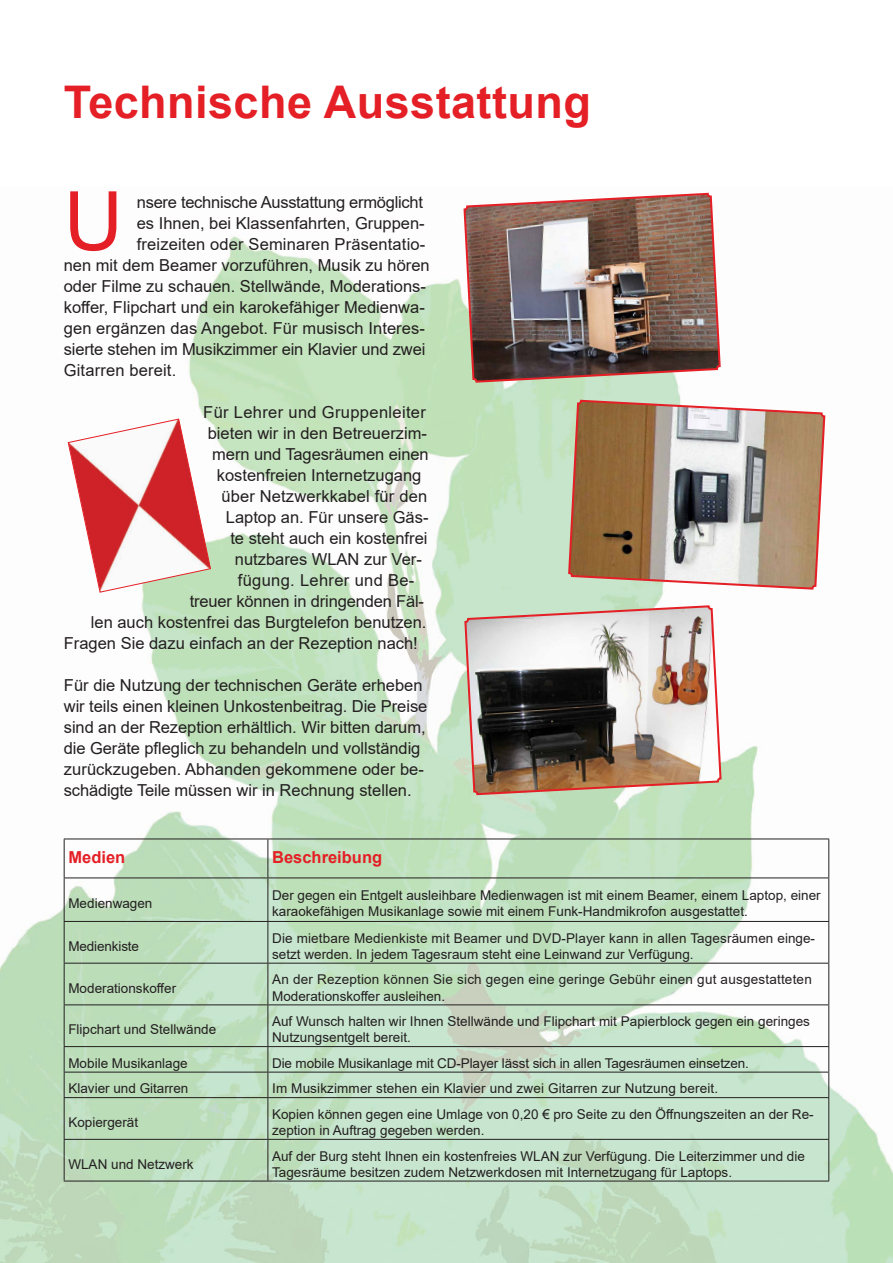
<style>
.page{position:relative;width:893px;height:1263px;background:#fff}
.page>*{position:absolute;margin:0;border:0;box-sizing:border-box;transform-origin:0 0}
.t1{font:82.05px "Arial";color:#e41f25}
.t2{font:700 45px "Arial";letter-spacing:.01em;color:#e41f25}
.t3{font:16.5px/21px "Arial";color:#231f20}
.t4{font:16.5px/21px "Arial";letter-spacing:.02em;color:#231f20}
.t5{font:700 16.5px "Arial";color:#e41f25}
.t6{font:13.5px/16.2px "Arial";color:#231f20}
</style>
<div class="page">
<img style="left:0;top:236px;width:893px;height:1027px">
<hr style="left:64px;top:838px;width:204px;height:1px;background:#231f20">
<hr style="left:64px;top:839px;width:1px;height:38px;background:#231f20">
<hr style="left:64px;top:877px;width:204px;height:1px;background:#231f20">
<hr style="left:64px;top:878px;width:1px;height:43px;background:#231f20">
<hr style="left:64px;top:921px;width:204px;height:1px;background:#231f20">
<hr style="left:64px;top:922px;width:1px;height:41px;background:#231f20">
<hr style="left:64px;top:963px;width:204px;height:1px;background:#231f20">
<hr style="left:64px;top:963px;width:1px;height:41px;background:#231f20">
<hr style="left:64px;top:1004px;width:204px;height:1px;background:#231f20">
<hr style="left:64px;top:1005px;width:1px;height:41px;background:#231f20">
<svg style="left:64px;top:1047px;width:1px;height:50px"></svg>
<hr style="left:64px;top:1098px;width:1px;height:41px;background:#231f20">
<hr style="left:64px;top:1140px;width:1px;height:41px;background:#231f20">
<hr style="left:64px;top:1046px;width:204px;height:1px;background:#231f20">
<hr style="left:64px;top:1072px;width:204px;height:1px;background:#231f20">
<hr style="left:64px;top:1097px;width:204px;height:1px;background:#231f20">
<hr style="left:64px;top:1139px;width:204px;height:1px;background:#231f20">
<hr style="left:64px;top:1181px;width:204px;height:1px;background:#231f20">
<hr style="left:268px;top:838px;width:561px;height:1px;background:#231f20">
<hr style="left:267px;top:839px;width:1px;height:38px;background:#231f20">
<hr style="left:828px;top:839px;width:1px;height:38px;background:#231f20">
<hr style="left:268px;top:877px;width:561px;height:1px;background:#231f20">
<hr style="left:267px;top:878px;width:1px;height:43px;background:#231f20">
<hr style="left:828px;top:878px;width:1px;height:43px;background:#231f20">
<hr style="left:268px;top:921px;width:561px;height:1px;background:#231f20">
<hr style="left:267px;top:922px;width:1px;height:41px;background:#231f20">
<hr style="left:828px;top:922px;width:1px;height:41px;background:#231f20">
<hr style="left:268px;top:963px;width:561px;height:1px;background:#231f20">
<hr style="left:267px;top:963px;width:1px;height:41px;background:#231f20">
<hr style="left:828px;top:963px;width:1px;height:41px;background:#231f20">
<hr style="left:268px;top:1004px;width:561px;height:1px;background:#231f20">
<hr style="left:267px;top:1005px;width:1px;height:41px;background:#231f20">
<hr style="left:828px;top:1005px;width:1px;height:41px;background:#231f20">
<hr style="left:268px;top:1046px;width:561px;height:1px;background:#231f20">
<hr style="left:268px;top:1072px;width:561px;height:1px;background:#231f20">
<svg style="left:267px;top:1047px;width:1px;height:50px"></svg>
<svg style="left:828px;top:1047px;width:1px;height:50px"></svg>
<hr style="left:268px;top:1097px;width:561px;height:1px;background:#231f20">
<hr style="left:267px;top:1098px;width:1px;height:41px;background:#231f20">
<hr style="left:828px;top:1098px;width:1px;height:41px;background:#231f20">
<hr style="left:268px;top:1139px;width:561px;height:1px;background:#231f20">
<hr style="left:267px;top:1140px;width:1px;height:41px;background:#231f20">
<hr style="left:828px;top:1140px;width:1px;height:41px;background:#231f20">
<hr style="left:268px;top:1181px;width:561px;height:1px;background:#231f20">
<img style="left:462px;top:192px;width:260px;height:264px">
<svg style="left:567px;top:399px;width:259px;height:251px"></svg>
<img style="left:463px;top:532px;width:260px;height:337px">
<svg style="left:68px;top:419px;width:143px;height:174px"></svg>
<p class="t2" style="left:64px;top:70px;width:529px">Technische Ausstattung</p>
<p class="t1" style="left:64px;top:165px;width:61px">U</p>
<p class="t3" style="left:137px;top:192px;width:289px">nsere technische Ausstattung ermöglicht es Ihnen, bei Klassenfahrten, Gruppen-</p>
<p class="t3" style="left:137px;top:234px;width:290px">freizeiten oder Seminaren Präsentatio-</p>
<p class="t3" style="left:64px;top:255px;width:367px">nen mit dem Beamer vorzuführen, Musik zu hören</p>
<p class="t3" style="left:64px;top:276px;width:364px;text-align:justify">oder Filme zu schauen. Stellwände, Moderations&shy;koffer, Flipchart und ein karokefähiger Medienwa&shy;gen ergänzen das Angebot. Für musisch Interes-</p>
<p class="t3" style="left:64px;top:339px;width:363px">sierte stehen im Musikzimmer ein Klavier und zwei<br>Gitarren bereit.</p>
<p class="t4" style="left:203px;top:402px;width:225px">Für Lehrer und Gruppenleiter bieten wir in den Betreuerzim-</p>
<p class="t3" style="left:212px;top:444px;width:218px">mern und Tagesräumen einen</p>
<p class="t3" style="left:217px;top:465px;width:206px">kostenfreien Internetzugang</p>
<p class="t3" style="left:221px;top:486px;width:207px">über Netzwerkkabel für den</p>
<p class="t3" style="left:226px;top:507px;width:204px">Laptop an. Für unsere Gäs-</p>
<p class="t3" style="left:230px;top:528px;width:199px">te steht auch ein kostenfrei</p>
<p class="t3" style="left:235px;top:549px;width:189px">nutzbares WLAN zur Ver-</p>
<p class="t4" style="left:238px;top:570px;width:178px">fügung. Lehrer und Be-</p>
<p class="t3" style="left:190px;top:591px;width:236px">treuer können in dringenden Fäl-</p>
<p class="t3" style="left:64px;top:612px;width:364px;text-indent:27px">len auch kostenfrei das Burgtelefon benutzen.<br>Fragen Sie dazu einfach an der Rezeption nach!</p>
<p class="t3" style="left:64px;top:675px;width:360px">Für die Nutzung der technischen Geräte erheben</p>
<p class="t3" style="left:64px;top:696px;width:365px;text-align:justify">wir teils einen kleinen Unkostenbeitrag. Die Preise sind an der Rezeption erhältlich. Wir bitten darum, die Geräte pfleglich zu behandeln und vollständig</p>
<p class="t3" style="left:64px;top:759px;width:362px">zurückzugeben. Abhanden gekommene oder be&shy;schädigte Teile müssen wir in Rechnung stellen.</p>
<p class="t5" style="left:68px;top:845px;width:58px">Medien</p>
<p class="t5" style="left:272px;top:845px;width:112px">Beschreibung</p>
<p class="t6" style="left:68px;top:895px;width:86px">Medienwagen</p>
<p class="t6" style="left:272px;top:887px;width:550px">Der gegen ein Entgelt ausleihbare Medienwagen ist mit einem Beamer, einem Laptop, einer karaokefähigen Musikanlage sowie mit einem Funk-Handmikrofon ausgestattet.</p>
<p class="t6" style="left:68px;top:938px;width:72px">Medienkiste</p>
<p class="t6" style="left:272px;top:930px;width:544px">Die mietbare Medienkiste mit Beamer und DVD-Player kann in allen Tagesräumen einge&shy;setzt werden. In jedem Tagesraum steht eine Leinwand zur Verfügung.</p>
<p class="t6" style="left:68px;top:979px;width:109px">Moderationskoffer</p>
<p class="t6" style="left:272px;top:971px;width:541px">An der Rezeption können Sie sich gegen eine geringe Gebühr einen gut ausgestatteten<br>Moderationskoffer ausleihen.</p>
<p class="t6" style="left:68px;top:1021px;width:149px">Flipchart und Stellwände</p>
<p class="t6" style="left:272px;top:1013px;width:539px">Auf Wunsch halten wir Ihnen Stellwände und Flipchart mit Papierblock gegen ein geringes</p>
<p class="t6" style="left:272px;top:1029px;width:140px">Nutzungsentgelt bereit.</p>
<p class="t6" style="left:68px;top:1055px;width:121px">Mobile Musikanlage</p>
<p class="t6" style="left:272px;top:1055px;width:478px">Die mobile Musikanlage mit CD-Player lässt sich in allen Tagesräumen einsetzen.</p>
<p class="t6" style="left:68px;top:1080px;width:122px">Klavier und Gitarren</p>
<p class="t6" style="left:272px;top:1080px;width:448px">Im Musikzimmer stehen ein Klavier und zwei Gitarren zur Nutzung bereit.</p>
<p class="t6" style="left:68px;top:1114px;width:71px">Kopiergerät</p>
<p class="t6" style="left:272px;top:1106px;width:543px">Kopien können gegen eine Umlage von 0,20 € pro Seite zu den Öffnungszeiten an der Re&shy;zeption in Auftrag gegeben werden.</p>
<p class="t6" style="left:68px;top:1156px;width:127px">WLAN und Netzwerk</p>
<p class="t6" style="left:272px;top:1148px;width:534px">Auf der Burg steht Ihnen ein kostenfreies WLAN zur Verfügung. Die Leiterzimmer und die<br>Tagesräume besitzen zudem Netzwerkdosen mit Internetzugang für Laptops.</p>
</div>
